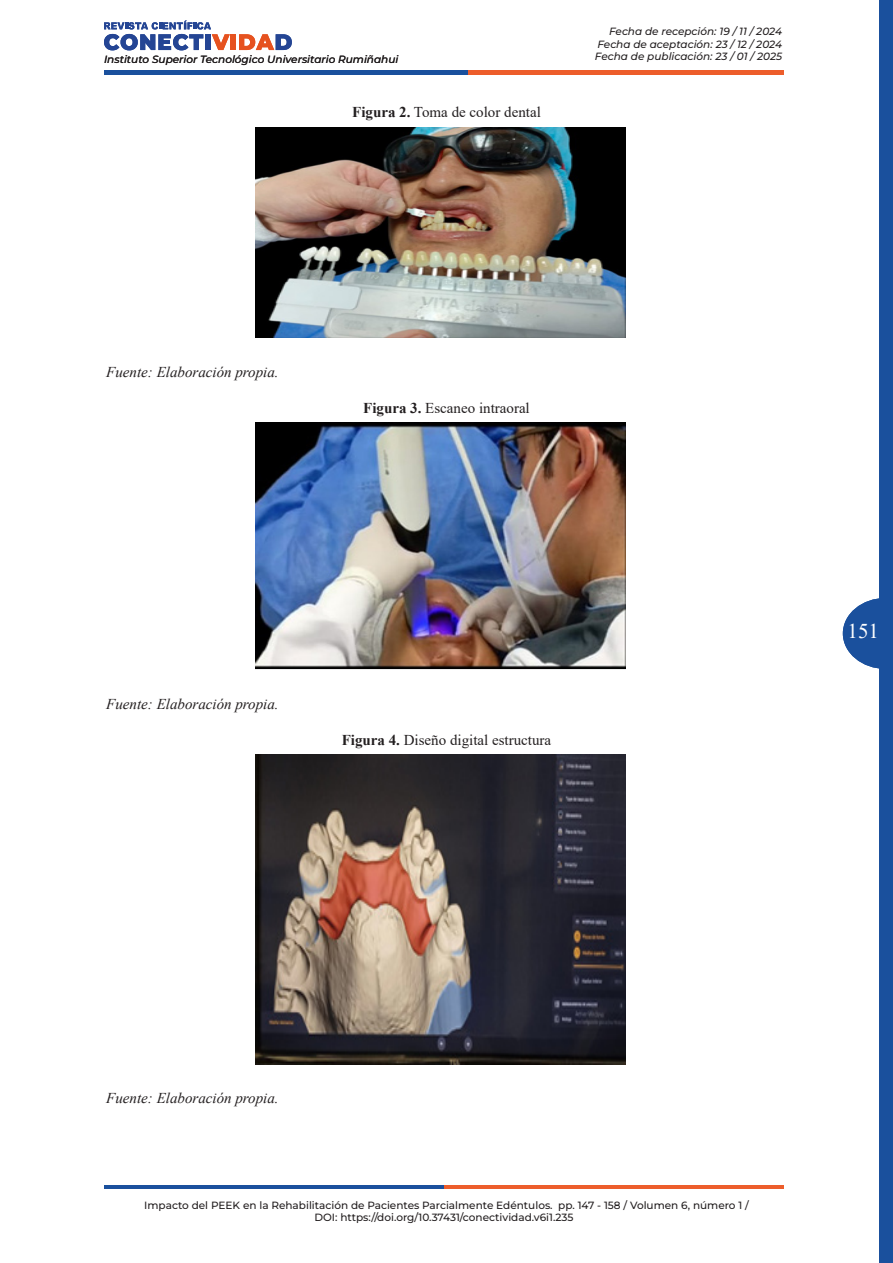
<style>
.page{position:relative;width:893px;height:1263px;background:#fff}
.page>*{position:absolute;margin:0;border:0;box-sizing:border-box;transform-origin:0 0}
.t1{font:21px "Times New Roman";color:#fff}
.t2{font:15px "Times New Roman";color:#231f20}
.t3{font:italic 15px "Times New Roman";color:#231f20}
.t4{font:500 10.5px/12px "Montserrat";color:#231f20;text-align:center}
.t5{font:italic 500 10.5px/12.6px "Montserrat";color:#231f20;text-align:justify}
.s1{font-weight:700}
</style>
<div class="page">
<hr style="left:104px;top:1185px;width:340px;height:3px;background:#1a509d">
<hr style="left:444px;top:1185px;width:339px;height:3px;background:#ed5d2b">
<svg style="left:104px;top:21px;width:126px;height:29px"></svg>
<div style="left:231px;top:34px;width:5px;height:16px;background:#e6521f"></div>
<svg style="left:239px;top:34px;width:53px;height:16px"></svg>
<div style="left:104px;top:70px;width:364px;height:5px;background:#1a509d"></div>
<div style="left:468px;top:70px;width:315px;height:5px;background:#ed5d2b"></div>
<div style="left:879px;top:0;width:14px;height:1263px;background:#1a509d"></div>
<svg style="left:843px;top:598px;width:36px;height:71px"></svg>
<img style="left:255px;top:127px;width:370px;height:210px">
<img style="left:255px;top:423px;width:370px;height:246px">
<img style="left:255px;top:755px;width:370px;height:309px">
<p class="t5" style="left:104px;top:52px;width:296px">Instituto Superior Tecnológico Universitario Rumiñahui</p>
<p class="t2" style="left:352px;top:101px;width:190px"><span class="s1">Figura 2.</span> Toma de color dental</p>
<p class="t5" style="left:595px;top:24px;width:189px;text-indent:14px">Fecha de recepción: 19 / 11 / 2024<br>Fecha de aceptación: 23 / 12 / 2024<br>Fecha de publicación: 23 / 01 / 2025</p>
<p class="t3" style="left:106px;top:361px;width:174px">Fuente: Elaboración propia.</p>
<p class="t2" style="left:363px;top:397px;width:168px"><span class="s1">Figura 3.</span> Escaneo intraoral</p>
<p class="t3" style="left:106px;top:693px;width:174px">Fuente: Elaboración propia.</p>
<p class="t2" style="left:342px;top:729px;width:211px"><span class="s1">Figura 4.</span> Diseño digital estructura</p>
<h1 class="t1" style="left:848px;top:616px;width:33px">151</h1>
<p class="t3" style="left:106px;top:1088px;width:174px">Fuente: Elaboración propia.</p>
<p class="t4" style="left:144px;top:1199px;width:606px">Impacto del PEEK en la Rehabilitación de Pacientes Parcialmente Edéntulos. pp. 147 - 158 / Volumen 6, número 1 /<br>DOI: https://doi.org/10.37431/conectividad.v6i1.235</p>
</div>
